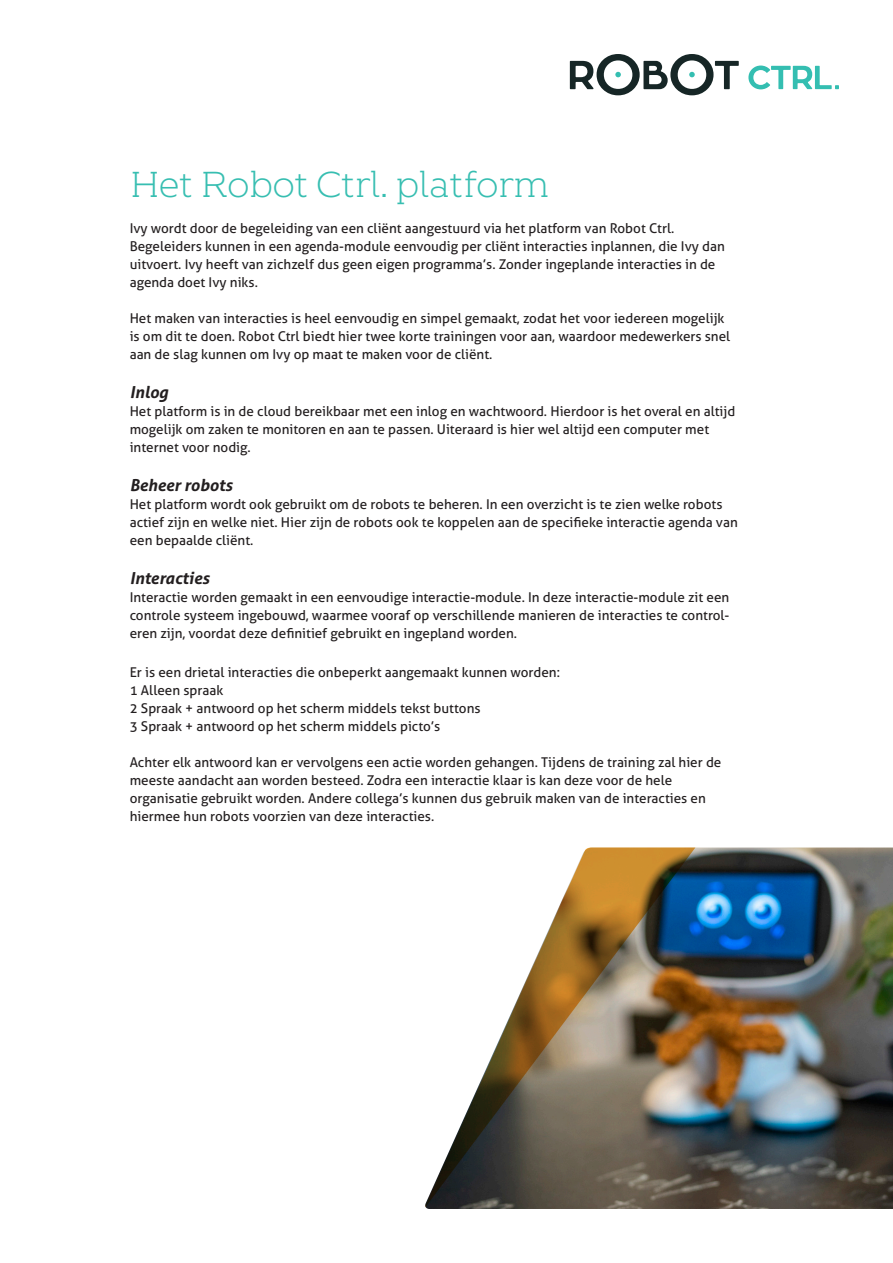
<style>
.page{position:relative;width:893px;height:1263px;background:#fff}
.page>*{position:absolute;margin:0;border:0;box-sizing:border-box;transform-origin:0 0}
.Headlines{font:300 36px "Kontrapunkt Bob";letter-spacing:-.04em;color:#37beb1}
.Text{font:italic 700 16.5px "Aller";color:#231f20}
.Text-2{font:13.5px/18px "Aller";color:#231f20}
</style>
<div class="page">
<img style="left:425px;top:847px;width:468px;height:362px">
<img style="left:425px;top:847px;width:270px;height:360px">
<svg style="left:570px;top:54px;width:169px;height:41px"></svg>
<svg style="left:748px;top:66px;width:91px;height:23px"></svg>
<p class="Headlines" style="left:130px;top:165px;width:421px">Het Robot Ctrl. platform</p>
<p class="Text-2" style="left:130px;top:219px;width:597px">Ivy wordt door de begeleiding van een cliënt aangestuurd via het platform van Robot Ctrl.<br>Begeleiders kunnen in een agenda-module eenvoudig per cliënt interacties inplannen, die Ivy dan uitvoert. Ivy heeft van zichzelf dus geen eigen programma’s. Zonder ingeplande interacties in de agenda doet Ivy niks.</p>
<p class="Text-2" style="left:130px;top:309px;width:602px">Het maken van interacties is heel eenvoudig en simpel gemaakt, zodat het voor iedereen mogelijk is om dit te doen. Robot Ctrl biedt hier twee korte trainingen voor aan, waardoor medewerkers snel aan de slag kunnen om Ivy op maat te maken voor de cliënt.</p>
<p class="Text" style="left:130px;top:382px;width:40px">Inlog</p>
<p class="Text-2" style="left:130px;top:402px;width:607px">Het platform is in de cloud bereikbaar met een inlog en wachtwoord. Hierdoor is het overal en altijd mogelijk om zaken te monitoren en aan te passen. Uiteraard is hier wel altijd een computer met internet voor nodig.</p>
<p class="Text" style="left:130px;top:475px;width:104px">Beheer robots</p>
<p class="Text-2" style="left:130px;top:495px;width:610px">Het platform wordt ook gebruikt om de robots te beheren. In een overzicht is te zien welke robots actief zijn en welke niet. Hier zijn de robots ook te koppelen aan de specifieke interactie agenda van een bepaalde cliënt.</p>
<p class="Text" style="left:130px;top:568px;width:81px">Interacties</p>
<p class="Text-2" style="left:130px;top:588px;width:601px;text-align:justify">Interactie worden gemaakt in een eenvoudige interactie-module. In deze interactie-module zit een controle systeem ingebouwd, waarmee vooraf op verschillende manieren de interacties te control&shy;eren zijn, voordat deze definitief gebruikt en ingepland worden.</p>
<p class="Text-2" style="left:130px;top:663px;width:432px">Er is een drietal interacties die onbeperkt aangemaakt kunnen worden:<br>1 Alleen spraak<br>2 Spraak + antwoord op het scherm middels tekst buttons<br>3 Spraak + antwoord op het scherm middels picto’s</p>
<p class="Text-2" style="left:130px;top:753px;width:593px">Achter elk antwoord kan er vervolgens een actie worden gehangen. Tijdens de training zal hier de meeste aandacht aan worden besteed. Zodra een interactie klaar is kan deze voor de hele organisatie gebruikt worden. Andere collega’s kunnen dus gebruik maken van de interacties en hiermee hun robots voorzien van deze interacties.</p>
</div>
